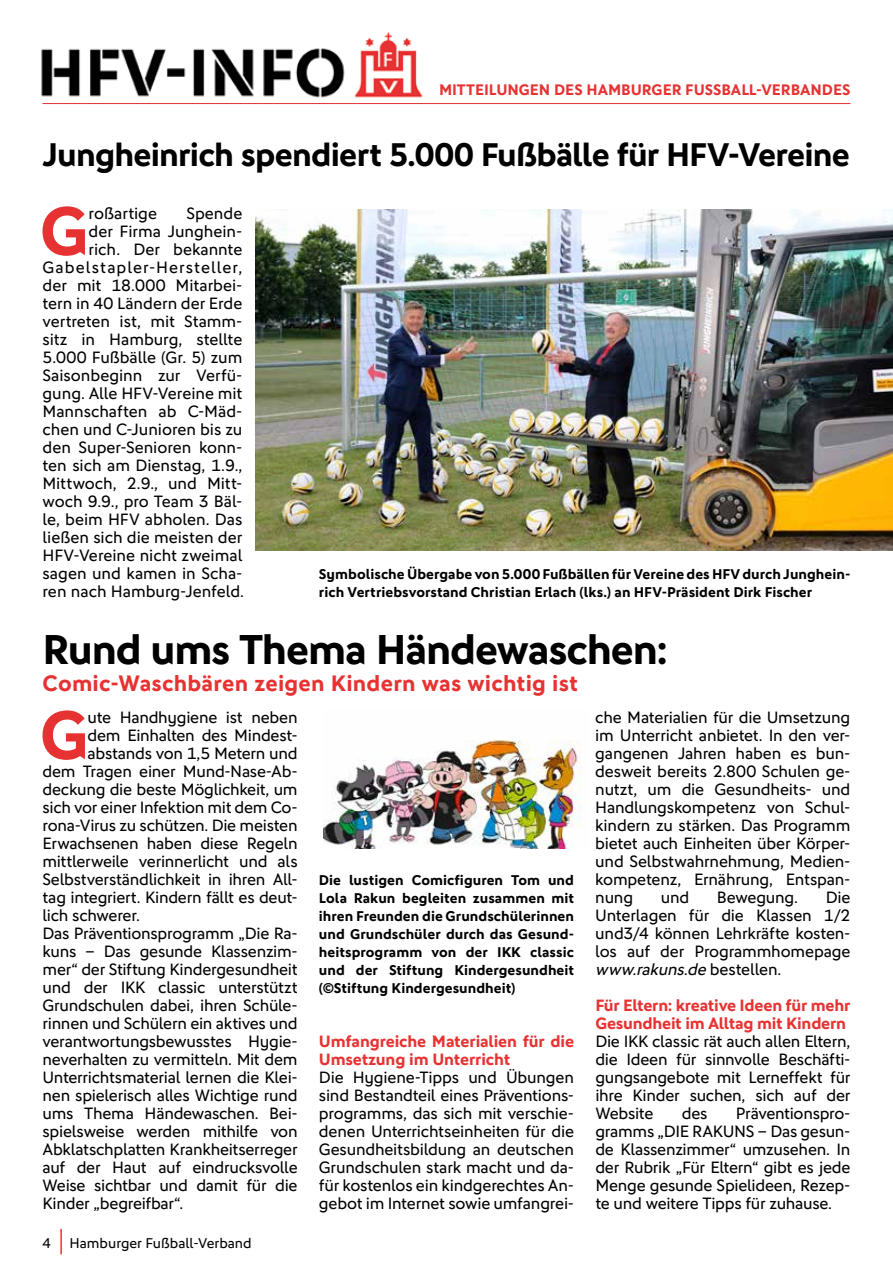
<style>
.page{position:relative;width:893px;height:1263px;background:#fff}
.page>*{position:absolute;margin:0;border:0;box-sizing:border-box;transform-origin:0 0}
.t1{font:700 68.7px "DFB Sans";color:#e73232}
.t2{font:700 42px "DFB Sans";letter-spacing:-.025em;color:#000}
.t3{font:700 33px "DFB Sans";letter-spacing:-.025em;color:#000}
.t4{font:700 22.5px "DFB Sans";letter-spacing:.01em;color:#e73232}
.t5{font:16.5px/18px "DFB Sans";letter-spacing:-.015em;color:#000;text-align:justify}
.t6{font:700 16.5px/18px "DFB Sans";letter-spacing:-.01em;color:#e73232}
.t7{font:700 15.3px "DFB Sans";color:#e73232}
.t8{font:700 14.25px/18px "DFB Sans";color:#000}
.t9{font:14.25px "DFB Sans";color:#000}
.s1{font-style:italic}
</style>
<div class="page">
<hr style="left:60px;top:1229px;width:2px;height:25px;background:#e73232">
<img style="left:41px;top:32px;width:382px;height:66px">
<hr style="left:43px;top:103px;width:807px;height:1px;background:#e73232">
<img style="left:255px;top:210px;width:638px;height:341px">
<img style="left:323px;top:739px;width:259px;height:110px">
<p class="t7" style="left:439px;top:80px;width:413px">MITTEILUNGEN DES HAMBURGER FUSSBALL-VERBANDES</p>
<h3 class="t3" style="left:43px;top:135px;width:809px">Jungheinrich spendiert 5.000 Fußbälle für HFV-Vereine</h3>
<h1 class="t1" style="left:40px;top:190px;width:50px">G</h1>
<p class="t5" style="left:89px;top:204px;width:70px">roßartige</p>
<p class="t5" style="left:43px;top:204px;width:203px;text-align:right">Spende<br>der Firma Junghein-<br>rich. Der bekannte<br>Gabelstapler-Hersteller, der mit 18.000 Mitarbei&shy;tern in 40 Ländern der Erde vertreten ist, mit Stamm&shy;sitz in Hamburg, stellte<br>5.000 Fußbälle (Gr. 5) zum<br>Saisonbeginn zur Verfü&shy;gung. Alle HFV-Vereine mit<br>Mannschaften ab C-Mäd&shy;chen und C-Junioren bis zu den Super-Senioren konn&shy;ten sich am Dienstag, 1.9.,<br>Mittwoch, 2.9., und Mitt&shy;woch 9.9., pro Team 3 Bäl&shy;le, beim HFV abholen. Das ließen sich die meisten der<br>HFV-Vereine nicht zweimal sagen und kamen in Scha&shy;ren nach Hamburg-Jenfeld.</p>
<p class="t8" style="left:319px;top:565px;width:533px">Symbolische Übergabe von 5.000 Fußbällen für Vereine des HFV durch Junghein&shy;rich Vertriebsvorstand Christian Erlach (lks.) an HFV-Präsident Dirk Fischer</p>
<h2 class="t2" style="left:43px;top:625px;width:627px">Rund ums Thema Händewaschen:</h2>
<h3 class="t4" style="left:43px;top:670px;width:537px">Comic-Waschbären zeigen Kindern was wichtig ist</h3>
<h1 class="t1" style="left:40px;top:694px;width:50px">G</h1>
<p class="t5" style="left:88px;top:708px;width:212px">ute Handhygiene ist neben</p>
<p class="t5" style="left:595px;top:708px;width:257px">che Materialien für die Umsetzung im Unterricht anbietet. In den ver&shy;gangenen Jahren haben es bun&shy;desweit bereits 2.800 Schulen ge&shy;nutzt, um die Gesundheits- und Handlungskompetenz von Schul&shy;kindern zu stärken. Das Programm bietet auch Einheiten über Körper&shy;und Selbstwahrnehmung, Medien&shy;kompetenz, Ernährung, Entspan&shy;nung</p>
<p class="t5" style="left:88px;top:726px;width:212px">dem Einhalten des Mindest-</p>
<p class="t5" style="left:88px;top:744px;width:212px">abstands von 1,5 Metern und</p>
<p class="t5" style="left:43px;top:762px;width:257px">dem Tragen einer Mund-Nase-Ab-</p>
<p class="t5" style="left:43px;top:780px;width:257px">deckung die beste Möglichkeit, um</p>
<p class="t5" style="left:43px;top:798px;width:257px">sich vor einer Infektion mit dem Co-</p>
<p class="t5" style="left:43px;top:816px;width:257px">rona-Virus zu schützen. Die meisten</p>
<p class="t5" style="left:43px;top:834px;width:257px">Erwachsenen haben diese Regeln</p>
<p class="t5" style="left:43px;top:852px;width:257px">mittlerweile verinnerlicht und als</p>
<p class="t5" style="left:43px;top:870px;width:257px">Selbstverständlichkeit in ihren All-</p>
<p class="t5" style="left:43px;top:888px;width:257px">tag integriert. Kindern fällt es deut-</p>
<p class="t5" style="left:43px;top:906px;width:99px">lich schwerer.</p>
<p class="t5" style="left:43px;top:924px;width:257px">Das Präventionsprogramm „Die Ra-</p>
<p class="t5" style="left:43px;top:942px;width:257px">kuns – Das gesunde Klassenzim-</p>
<p class="t5" style="left:43px;top:960px;width:257px">mer“ der Stiftung Kindergesundheit</p>
<p class="t5" style="left:43px;top:978px;width:257px">und der IKK classic unterstützt</p>
<p class="t5" style="left:43px;top:996px;width:257px">Grundschulen dabei, ihren Schüle-</p>
<p class="t5" style="left:43px;top:1014px;width:257px">rinnen und Schülern ein aktives und</p>
<p class="t5" style="left:43px;top:1032px;width:257px">verantwortungsbewusstes Hygie-</p>
<p class="t5" style="left:43px;top:1050px;width:257px">neverhalten zu vermitteln. Mit dem</p>
<p class="t5" style="left:43px;top:1068px;width:257px">Unterrichtsmaterial lernen die Klei-</p>
<p class="t5" style="left:43px;top:1086px;width:257px">nen spielerisch alles Wichtige rund</p>
<p class="t5" style="left:43px;top:1104px;width:257px">ums Thema Händewaschen. Bei-</p>
<p class="t5" style="left:43px;top:1122px;width:257px">spielsweise werden mithilfe von</p>
<p class="t5" style="left:43px;top:1140px;width:257px">Abklatschplatten Krankheitserreger</p>
<p class="t5" style="left:43px;top:1158px;width:257px">auf der Haut auf eindrucksvolle</p>
<p class="t5" style="left:43px;top:1176px;width:257px">Weise sichtbar und damit für die</p>
<p class="t5" style="left:43px;top:1194px;width:142px">Kinder „begreifbar“.</p>
<p class="t8" style="left:319px;top:871px;width:257px;text-align:justify">Die lustigen Comicfiguren Tom und Lola Rakun begleiten zusammen mit ihren Freunden die Grundschülerinnen und Grundschüler durch das Gesund&shy;heitsprogramm von der IKK classic und der Stiftung Kindergesundheit (©Stiftung Kindergesundheit)</p>
<p class="t5" style="left:661px;top:888px;width:30px">und</p>
<p class="t5" style="left:717px;top:888px;width:83px">Bewegung.</p>
<p class="t5" style="left:595px;top:888px;width:257px;text-indent:230px">Die Unterlagen für die Klassen 1/2 und3/4 können Lehrkräfte kosten&shy;los auf der Programmhomepage <span class="s1">www.rakuns.de</span> b este l le n .</p>
<p class="t6" style="left:595px;top:996px;width:257px">Für Eltern: kreative Ideen für mehr<br>Gesundheit im Alltag mit Kindern</p>
<p class="t5" style="left:595px;top:1032px;width:257px">Die IKK classic rät auch allen Eltern, die Ideen für sinnvolle Beschäfti&shy;gungsangebote mit Lerneffekt für ihre Kinder suchen, sich auf der Website</p>
<p class="t6" style="left:319px;top:1032px;width:257px">Umfangreiche Materialien für die<br>Umsetzung im Unterricht</p>
<p class="t5" style="left:319px;top:1068px;width:257px">Die Hygiene-Tipps und Übungen sind Bestandteil eines Präventions&shy;programms, das sich mit verschie&shy;denen Unterrichtseinheiten für die Gesundheitsbildung an deutschen Grundschulen stark macht und da&shy;für kostenlos ein kindgerechtes An&shy;gebot im Internet sowie umfangrei-</p>
<p class="t5" style="left:682px;top:1104px;width:27px">des</p>
<p class="t5" style="left:595px;top:1104px;width:257px;text-indent:141px">Präventionspro&shy;gramms „DIE RAKUNS – Das gesun&shy;de Klassenzimmer“ umzusehen. In der Rubrik „Für Eltern“ gibt es jede Menge gesunde Spielideen, Rezep&shy;te und weitere Tipps für zuhause.</p>
<p class="t9" style="left:43px;top:1235px;width:10px">4</p>
<p class="t9" style="left:69px;top:1235px;width:184px">Hamburger Fußball-Verband</p>
</div>
